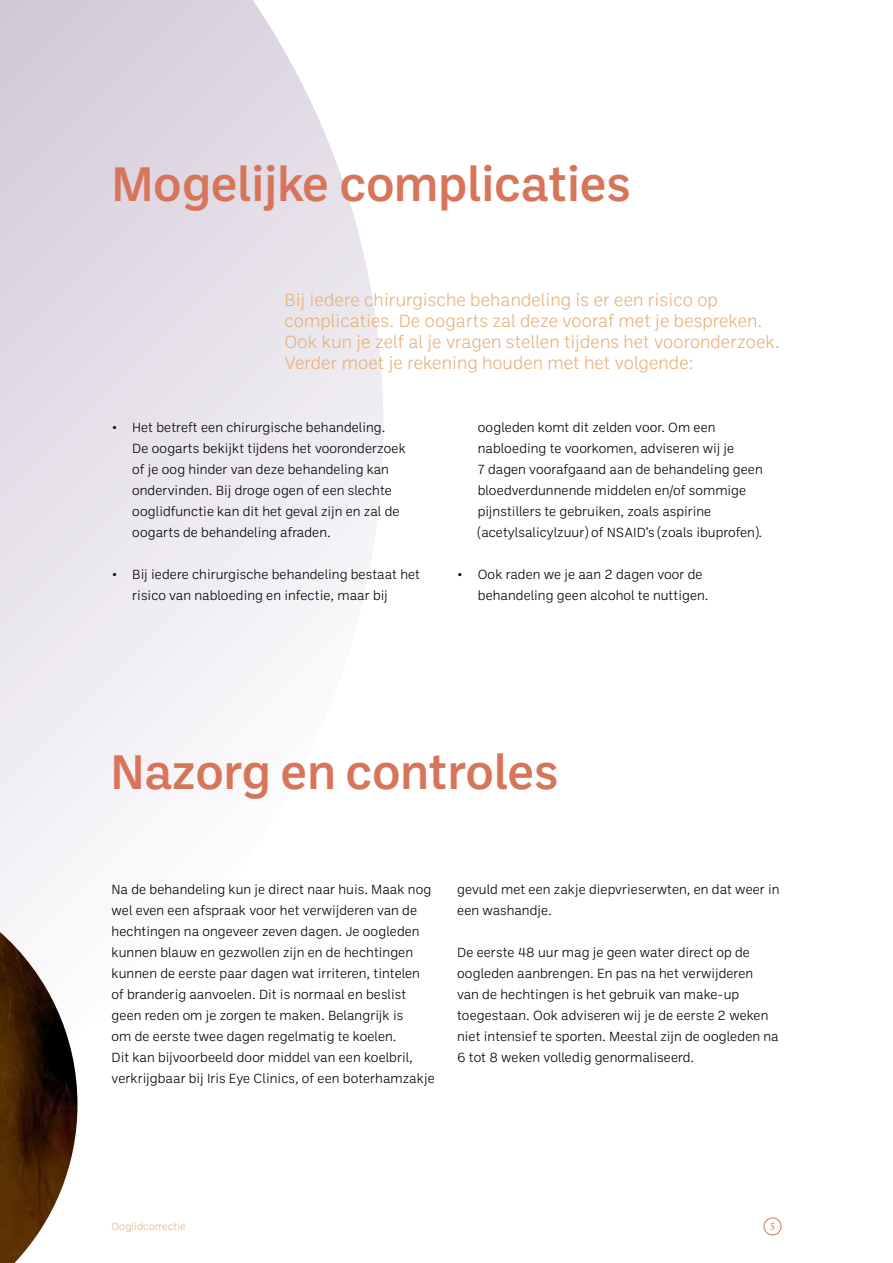
<style>
.page{position:relative;width:893px;height:1263px;background:#fff}
.page>*{position:absolute;margin:0;border:0;box-sizing:border-box;transform-origin:0 0}
.t1{font:500 49.5px "Ballinger";color:#d7755b}
.t2{font:300 18px/21px "Ballinger";color:#e7b17d}
.t3{font:300 13.5px/21px "Ballinger";color:#000}
.t4{font:300 10.5px "Ballinger";color:#e7b17d}
.t5{font:italic 10.5px "Mencken Std";color:#d7755b}
.s1{font-size:18px}
</style>
<div class="page">
<svg style="left:0;top:0;width:383px;height:1118px"></svg>
<div style="left:764px;top:1217px;width:17px;height:18px;border:1px solid #d7755b;border-radius:50%"></div>
<img style="left:0;top:932px;width:77px;height:331px">
<h1 class="t1" style="left:112px;top:150px;width:521px">Mogelijke complicaties</h1>
<h2 class="t2" style="left:284px;top:288px;width:497px">Bij iedere chirurgische behandeling is er een risico op complicaties. De oogarts zal deze vooraf met je bespreken.<br>Ook kun je zelf al je vragen stellen tijdens het vooronderzoek.<br>Verder moet je rekening houden met het volgende:</h2>
<p class="t3" style="left:132px;top:416px;width:275px;text-indent:-21px"><span class="s1">•</span> Het betreft een chirurgische behandeling.<br>De oogarts bekijkt tijdens het vooronderzoek of je oog hinder van deze behandeling kan ondervinden. Bij droge ogen of een slechte ooglidfunctie kan dit het geval zijn en zal de oogarts de behandeling afraden.</p>
<p class="t3" style="left:132px;top:563px;width:289px;text-indent:-21px"><span class="s1">•</span> Bij iedere chirurgische behandeling bestaat het risico van nabloeding en infectie, maar bij</p>
<p class="t3" style="left:478px;top:416px;width:287px">oogleden komt dit zelden voor. Om een nabloeding te voorkomen, adviseren wij je<br>7 dagen voorafgaand aan de behandeling geen bloedverdunnende middelen en/of sommige pijnstillers te gebruiken, zoals aspirine (acetylsalicylzuur) of NSAID’s (zoals ibuprofen).</p>
<p class="t3" style="left:478px;top:563px;width:232px;text-indent:-21px"><span class="s1">•</span> Ook raden we je aan 2 dagen voor de behandeling geen alcohol te nuttigen.</p>
<h1 class="t1" style="left:111px;top:738px;width:450px">Nazorg en controles</h1>
<p class="t3" style="left:112px;top:878px;width:325px">Na de behandeling kun je direct naar huis. Maak nog wel even een afspraak voor het verwijderen van de hechtingen na ongeveer zeven dagen. Je oogleden kunnen blauw en gezwollen zijn en de hechtingen kunnen de eerste paar dagen wat irriteren, tintelen of branderig aanvoelen. Dit is normaal en beslist geen reden om je zorgen te maken. Belangrijk is<br>om de eerste twee dagen regelmatig te koelen.<br>Dit kan bijvoorbeeld door middel van een koelbril, verkrijgbaar bij Iris Eye Clinics, of een boterhamzakje</p>
<p class="t3" style="left:457px;top:878px;width:324px">gevuld met een zakje diepvrieserwten, en dat weer in een washandje.</p>
<p class="t3" style="left:457px;top:941px;width:323px">De eerste 48 uur mag je geen water direct op de oogleden aanbrengen. En pas na het verwijderen<br>van de hechtingen is het gebruik van make-up toegestaan. Ook adviseren wij je de eerste 2 weken niet intensief te sporten. Meestal zijn de oogleden na 6 tot 8 weken volledig genormaliseerd.</p>
<p class="t4" style="left:112px;top:1219px;width:76px">Ooglidcorrectie</p>
<p class="t5" style="left:770px;top:1220px;width:7px">5</p>
</div>
